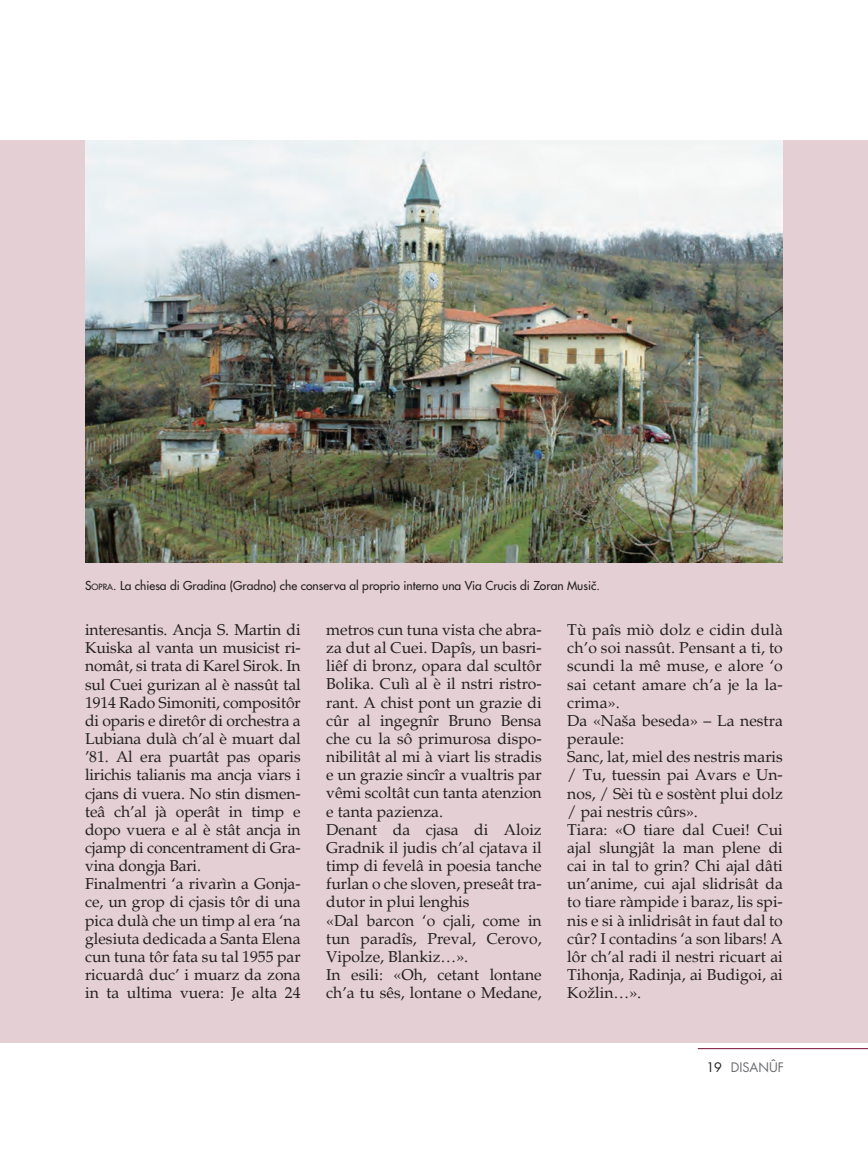
<style>
.page{position:relative;width:868px;height:1149px;background:#fff}
.page>*{position:absolute;margin:0;border:0;box-sizing:border-box;transform-origin:0 0}
.t1{font:15.75px/18.1px "Palatino";color:#231f20}
.t2{font:12.75px "Futura";color:#6c6d70}
.t3{font:12px "Futura";color:#231f20}
.s1{font-style:inherit}
.s2{font-size:8.4px}
.s3{color:#231f20}
</style>
<div class="page">
<hr style="left:697px;top:1047px;width:170px;height:1px;background:#790d2c">
<div style="left:0;top:140px;width:867px;height:902px;background:#e4cfd5"></div>
<img style="left:85px;top:140px;width:697px;height:422px">
<p class="t3" style="left:85px;top:577px;width:516px"><span class="s1">S</span><span class="s2">OPRA</span><span class="s1">.</span> La chiesa di Gradina (Gradno) che conserva al proprio interno una Via Crucis di Zoran Music.</p>
<p class="t1" style="left:567px;top:620px;width:217px">Tù paîs miò dolz e cidin dulà ch’o soi nassût. Pensant a ti, to scundi la mê muse, e alore ‘o sai cetant amare ch’a je la la&shy;crima».<br>Da «Naša beseda» – La nestra peraule:<br>Sanc, lat, miel des nestris maris / Tu, tuessin pai Avars e Un&shy;nos, / Sèi tù e sostènt plui dolz / pai nestris cûrs».<br>Tiara: «O tiare dal Cuei! Cui ajal slungjât la man plene di cai in tal to grin? Chi ajal dâti un’anime, cui ajal slidrisât da to tiare ràmpide i baraz, lis spi&shy;nis e si à inlidrisât in faut dal to cûr? I contadins ‘a son libars! A lôr ch’al radi il nestri ricuart ai<br>Tihonja, Radinja, ai Budigoi, ai<br>Kožlin…».</p>
<p class="t3" style="left:591px;top:577px;width:7px">ˇ</p>
<p class="t1" style="left:85px;top:620px;width:217px">interesantis. Ancja S. Martin di<br>Kuiska al vanta un musicist ri&shy;nomât, si trata di Karel Sirok. In sul Cuei gurizan al è nassût tal<br>1914 Rado Simoniti, compositôr di oparis e diretôr di orchestra a<br>Lubiana dulà ch’al è muart dal ’81. Al era puartât pas oparis lirichis talianis ma ancja viars i cjans di vuera. No stin dismen&shy;teâ ch’al jà operât in timp e dopo vuera e al è stât ancja in cjamp di concentrament di Gra&shy;vina dongja Bari.<br>Finalmentri ‘a rivarìn a Gonja&shy;ce, un grop di cjasis tôr di una pica dulà che un timp al era ‘na glesiuta dedicada a Santa Elena cun tuna tôr fata su tal 1955 par ricuardâ duc’ i muarz da zona in ta ultima vuera: Je alta 24</p>
<p class="t1" style="left:326px;top:620px;width:217px">metros cun tuna vista che abra&shy;za dut al Cuei. Dapîs, un basri&shy;liêf di bronz, opara dal scultôr<br>Bolika. Culì al è il nstri ristro&shy;rant. A chist pont un grazie di cûr al ingegnîr Bruno Bensa che cu la sô primurosa dispo&shy;nibilitât al mi à viart lis stradis e un grazie sincîr a vualtris par vêmi scoltât cun tanta atenzion e tanta pazienza.<br>Denant da cjasa di Aloiz<br>Gradnik il judis ch’al cjatava il timp di fevelâ in poesia tanche furlan o che sloven, preseât tra&shy;dutor in plui lenghis<br>«Dal barcon ‘o cjali, come in tun paradîs, Preval, Cerovo,<br>Vipolze, Blankiz…».<br>In esili: «Oh, cetant lontane ch’a tu sês, lontane o Medane,</p>
<p class="t2" style="left:706px;top:1058px;width:79px"><span class="s3">19</span> DISANÛF</p>
</div>
